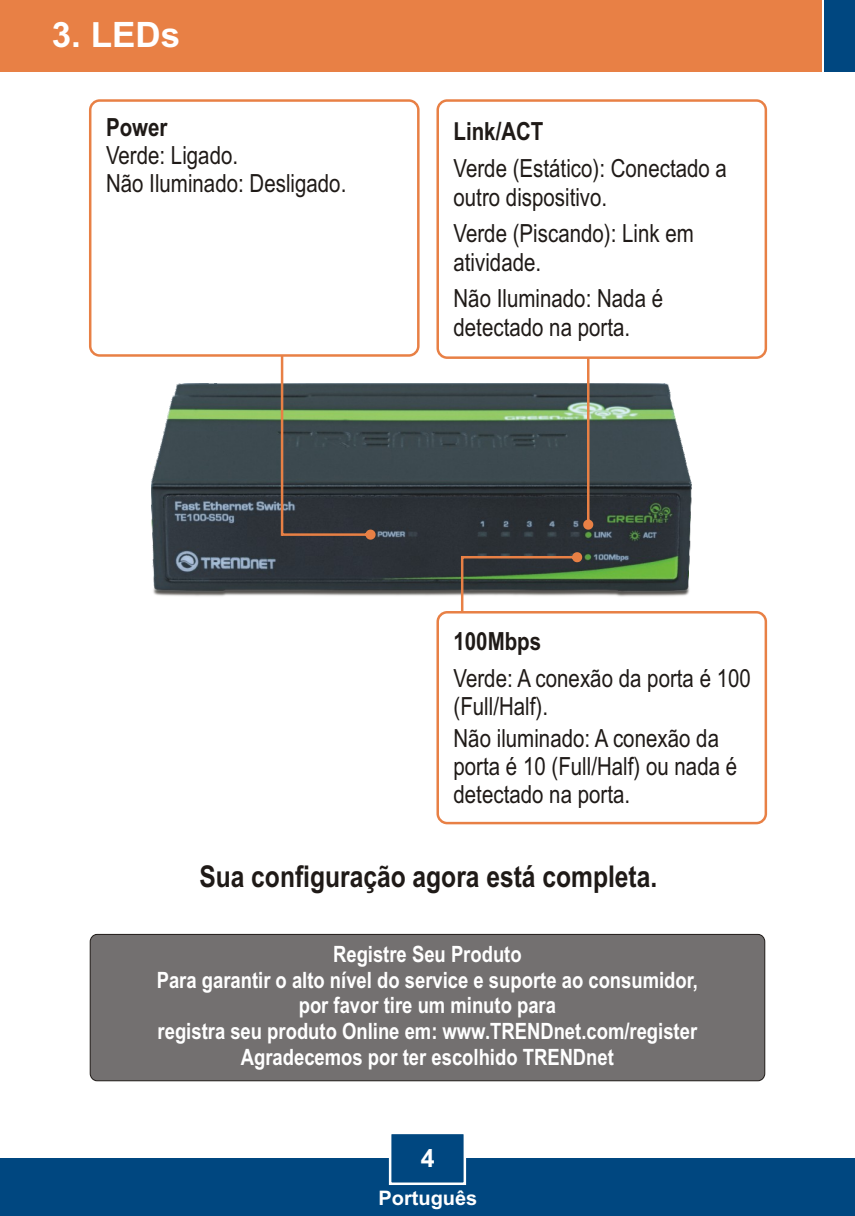
<style>
.page{position:relative;width:855px;height:1216px;background:#fff}
.page>*{position:absolute;margin:0;border:0;box-sizing:border-box;transform-origin:0 0}
.t1{font:700 35px "Arial";color:#fff}
.t2{font:700 30px "Arial Narrow";color:#1f1a17}
.t3{font:25px/28.2px "Arial Narrow";color:#1f1a17}
.t4{font:700 25px "Arial Narrow";color:#1f1a17}
.t5{font:700 25px "Arial";color:#fff}
.t6{font:700 22.5px/25.8px "Arial Narrow";color:#fff;text-align:center}
.t7{font:700 20px "Arial";color:#fff}
</style>
<div class="page">
<img style="left:151px;top:383px;width:540px;height:214px">
<svg style="left:583px;top:359px;width:10px;height:171px;background:#877262"></svg>
<svg style="left:281px;top:357px;width:95px;height:183px;background:#5e6561"></svg>
<svg style="left:461px;top:552px;width:121px;height:59px"></svg>
<div style="left:0;top:1159px;width:855px;height:57px;background:#004780"></div>
<div style="left:0;top:0;width:822px;height:72px;background:#e88045"></div>
<div style="left:825px;top:0;width:30px;height:72px;background:#004780"></div>
<svg style="left:388px;top:1134px;width:79px;height:51px"></svg>
<div style="left:436px;top:99px;width:331px;height:260px;background:#fff;border:3px solid #e88045;border-radius:9px"></div>
<div style="left:436px;top:611px;width:331px;height:213px;background:#fff;border:3px solid #e88045;border-radius:9px"></div>
<div style="left:89px;top:99px;width:331px;height:258px;background:#fff;border:2px solid #e88045;border-radius:9px"></div>
<div style="left:90px;top:934px;width:675px;height:147px;background:#737070;border:1px solid #1f1a17;border-radius:7px"></div>
<h1 class="t1" style="left:52px;top:21px;width:130px">3. LEDs</h1>
<p class="t4" style="left:106px;top:117px;width:63px">Power</p>
<p class="t3" style="left:106px;top:143px;width:242px">Verde: Ligado.<br>Não Iluminado: Desligado.</p>
<p class="t4" style="left:454px;top:122px;width:91px">Link/ACT</p>
<p class="t3" style="left:454px;top:157px;width:275px">Verde (Estático): Conectado a outro dispositivo.</p>
<p class="t3" style="left:454px;top:222px;width:242px">Verde (Piscando): Link em atividade.</p>
<p class="t3" style="left:454px;top:287px;width:211px">Não Iluminado: Nada é detectado na porta.</p>
<p class="t4" style="left:454px;top:632px;width:89px">100Mbps</p>
<p class="t3" style="left:454px;top:666px;width:299px">Verde: A conexão da porta é 100 (Full/Half).</p>
<p class="t3" style="left:454px;top:726px;width:285px">Não iluminado: A conexão da porta é 10 (Full/Half) ou nada é detectado na porta.</p>
<p class="t2" style="left:199px;top:865px;width:460px">Sua configuração agora está completa.</p>
<p class="t6" style="left:157px;top:943px;width:543px">Registre Seu Produto<br>Para garantir o alto nível do service e suporte ao consumidor, por favor tire um minuto para<br>registra seu produto Online em: www.TRENDnet.com/register Agradecemos por ter escolhido TRENDnet</p>
<p class="t5" style="left:421px;top:1148px;width:15px">4</p>
<p class="t7" style="left:379px;top:1190px;width:100px">Português</p>
</div>
